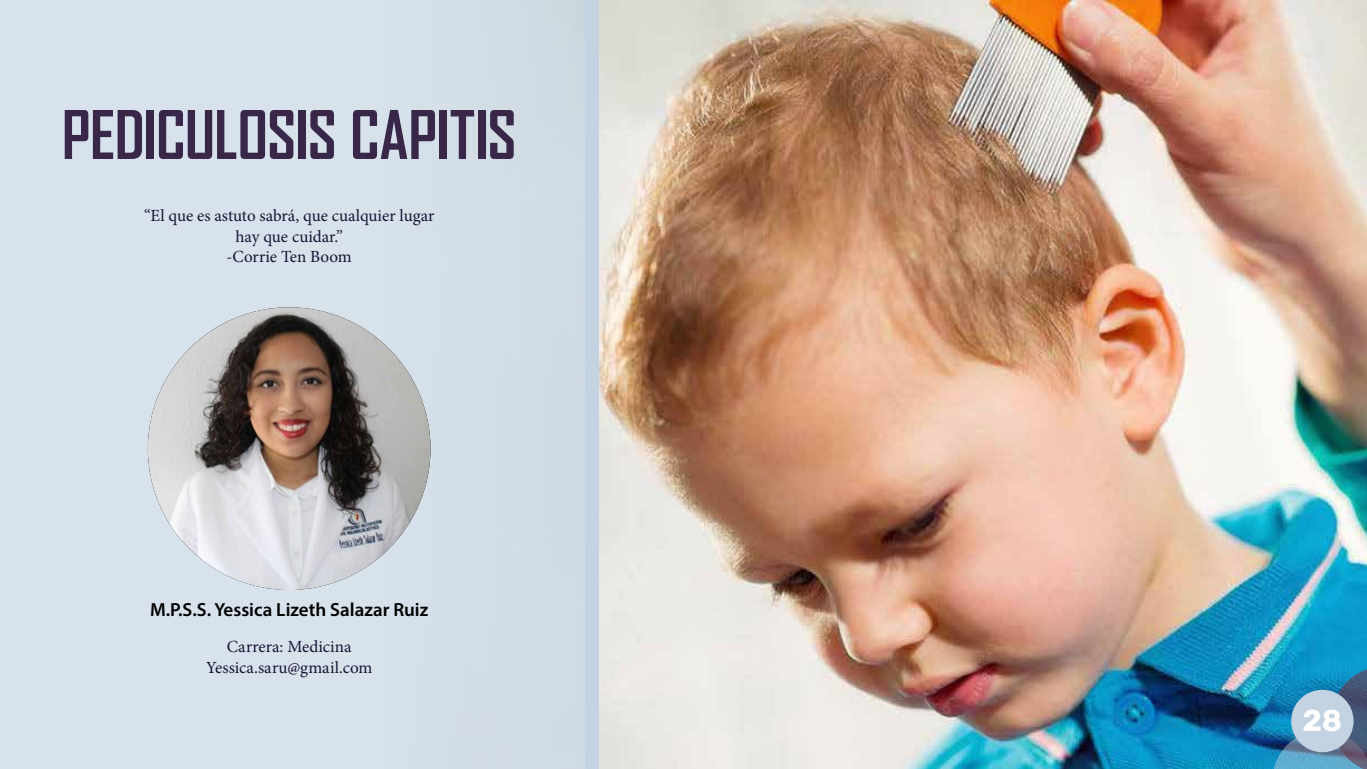
<style>
.page{position:relative;width:1367px;height:769px;background:#fff}
.page>*{position:absolute;margin:0;border:0;box-sizing:border-box;transform-origin:0 0}
.t1{font:700 64px "Agency FB";letter-spacing:-.015em;color:#382749}
.t2{font:700 30px "Rubik";color:#fff}
.t3{font:19px "Myriad Variable Concept";color:#000}
.t4{font:17px/20.4px "Minion Pro";color:#1a1334;text-align:center}
</style>
<div class="page">
<img style="left:598px;top:0;width:768px;height:768px">
<div style="left:0;top:0;width:588px;height:768px;background:#d7e2eb"></div>
<div style="left:585px;top:0;width:13px;height:768px;background:#c3d3e2"></div>
<img style="left:148px;top:307px;width:282px;height:282px;border-radius:141px">
<svg style="left:1272px;top:665px;width:94px;height:103px;background:#307faa"></svg>
<div style="left:1290px;top:689px;width:63px;height:62px;background:#c3d3e2;border-radius:50%"></div>
<h1 class="t1" style="left:62px;top:95px;width:456px">PEDICULOSIS CAPITIS</h1>
<p class="t4" style="left:144px;top:206px;width:292px">“El que es astuto sabrá, que cualquier lugar hay que cuidar.”<br>-Corrie Ten Boom</p>
<p class="t3" style="left:150px;top:598px;width:280px">M.P.S.S. Yessica Lizeth Salazar Ruiz</p>
<p class="t4" style="left:206px;top:636px;width:168px">Carrera: Medicina<br>Yessica.saru@gmail.com</p>
<h2 class="t2" style="left:1302px;top:703px;width:41px">28</h2>
</div>
